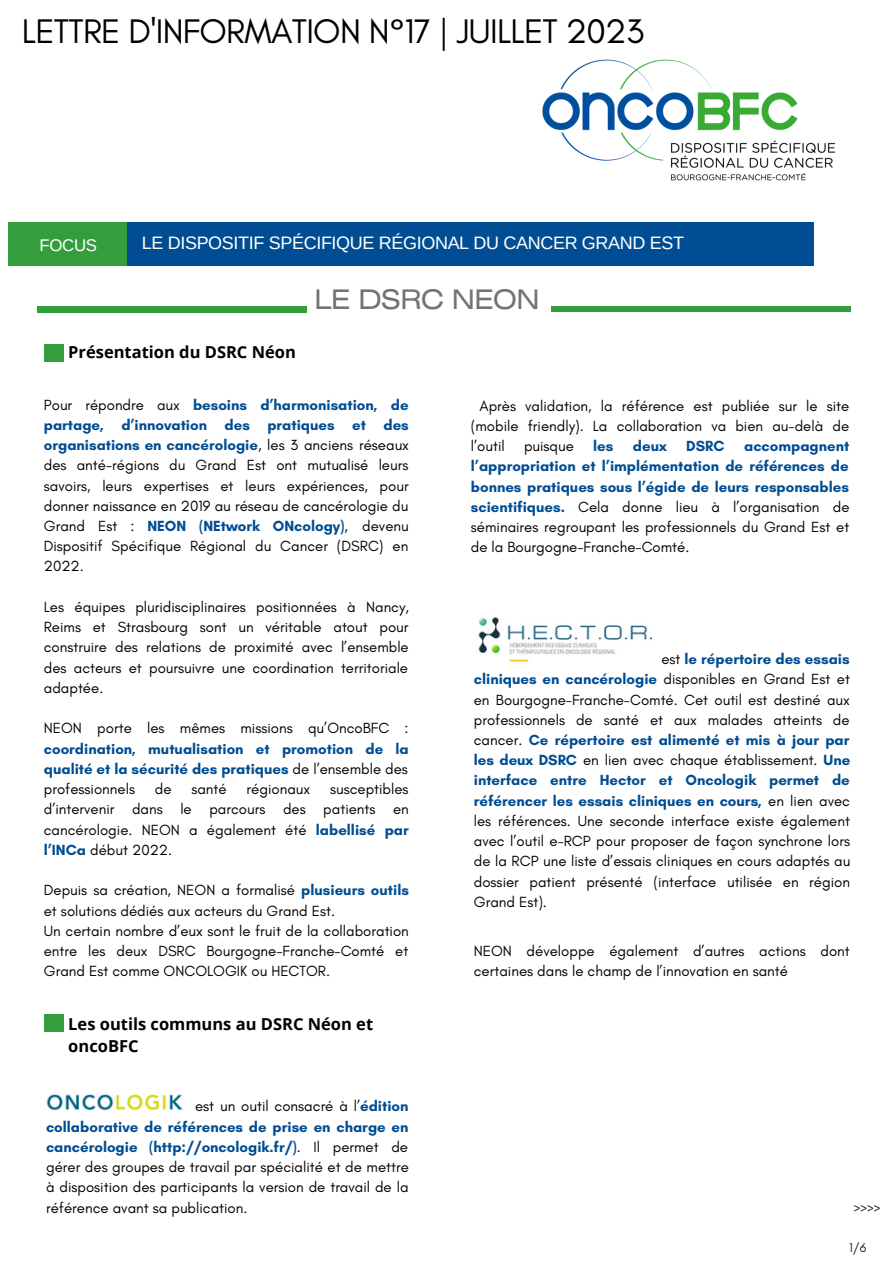
<style>
.page{position:relative;width:893px;height:1264px;background:#fff}
.page>*{position:absolute;margin:0;border:0;box-sizing:border-box;transform-origin:0 0}
.t1{font:34.8px "Glacial Indifference";letter-spacing:-.02em;color:#000}
.t2{font:26.85px "Helios Ext";letter-spacing:-.02em;color:#737373}
.t3{font:18px "Arimo";letter-spacing:-.02em;color:#fff}
.t4{font:16.8px "Arimo";letter-spacing:-.02em;color:#fff}
.t5{font:700 16.5px/22.5px "Open Sans";color:#000}
.t6{font:15px/20.2px "Glacial Indifference";color:#000;text-align:justify}
.t7{font:700 15px/20.2px "Glacial Indifference";color:#004d93;text-align:justify}
.t8{font:12.9px "Glacial Indifference";color:#000}
.t9{font:12.9px "Glacial Indifference";color:#201d1d}
.s1{font-weight:700;color:#004d93}
.s2{font-weight:400;color:#000}
</style>
<div class="page">
<img style="left:542px;top:59px;width:294px;height:122px">
<div style="left:9px;top:222px;width:119px;height:44px;background:#349e3c"></div>
<div style="left:128px;top:222px;width:686px;height:44px;background:#004d93"></div>
<div style="left:37px;top:306px;width:269px;height:6px;background:#349e3c"></div>
<div style="left:44px;top:344px;width:19px;height:18px;background:#349e3c"></div>
<img style="left:46px;top:1030px;width:137px;height:81px">
<div style="left:44px;top:1014px;width:19px;height:18px;background:#349e3c"></div>
<div style="left:551px;top:306px;width:299px;height:5px;background:#349e3c"></div>
<img style="left:478px;top:616px;width:175px;height:47px">
<p class="t1" style="left:22px;top:10px;width:623px">LETTRE D'INFORMATION N°17 | JUILLET 2023</p>
<p class="t4" style="left:39px;top:236px;width:59px">FOCUS</p>
<p class="t3" style="left:142px;top:233px;width:543px">LE DISPOSITIF SPÉCIFIQUE RÉGIONAL DU CANCER GRAND EST</p>
<p class="t2" style="left:314px;top:290px;width:226px">LE DSRC NEON</p>
<p class="t5" style="left:68px;top:341px;width:229px">Présentation du DSRC Néon</p>
<p class="t6" style="left:44px;top:394px;width:366px">Pour répondre aux <span class="s1">besoins d’harmonisation, de partage, d’innovation des pratiques et des organisations en cancérologie</span>, les 3 anciens réseaux des anté-régions du Grand Est ont mutualisé leurs savoirs, leurs expertises et leurs expériences, pour donner naissance en 2019 au réseau de cancérologie du Grand Est : <span class="s1">NEON (NEtwork ONcology)</span>, devenu Dispositif Spécifique Régional du Cancer (DSRC) en 2022.</p>
<p class="t6" style="left:44px;top:596px;width:366px">Les équipes pluridisciplinaires positionnées à Nancy, Reims et Strasbourg sont un véritable atout pour construire des relations de proximité avec l’ensemble des acteurs et poursuivre une coordination territoriale adaptée.</p>
<p class="t7" style="left:44px;top:718px;width:366px"><span class="s2">NEON porte les mêmes missions qu’OncoBFC : </span>coordination, mutualisation et promotion de la qualité et la sécurité des pratiques <span class="s2">de l’ensemble des professionnels</span></p>
<p class="t6" style="left:44px;top:778px;width:366px;text-indent:286px">susceptibles d’intervenir dans le parcours des patients en cancérologie. NEON a également été <span class="s1">labellisé par l’INCa</span> début 2022.</p>
<p class="t6" style="left:44px;top:880px;width:366px">Depuis sa création, NEON a formalisé <span class="s1">plusieurs outils </span>et solutions dédiés aux acteurs du Grand Est.</p>
<p class="t6" style="left:44px;top:920px;width:366px">Un certain nombre d’eux sont le fruit de la collaboration entre les deux DSRC Bourgogne-Franche-Comté et Grand Est comme ONCOLOGIK ou HECTOR.</p>
<p class="t6" style="left:155px;top:778px;width:18px">de</p>
<p class="t6" style="left:191px;top:778px;width:37px">santé</p>
<p class="t6" style="left:246px;top:778px;width:65px">régionaux</p>
<p class="t5" style="left:68px;top:1012px;width:306px">Les outils communs au DSRC Néon et oncoBFC</p>
<p class="t6" style="left:46px;top:1095px;width:364px;text-indent:149px">est un outil consacré à l’<span class="s1">édition collaborative de références de prise en charge en cancérologie (http://oncologik.fr/)</span>. Il permet de gérer des groupes de travail par spécialité et de mettre à disposition des participants la version de travail de la référence avant sa publication.</p>
<p class="t6" style="left:471px;top:395px;width:380px;text-indent:9px">Après validation, la référence est publiée sur le site (mobile friendly). La collaboration va bien au-delà de l’outil</p>
<p class="t6" style="left:524px;top:435px;width:51px">puisque</p>
<p class="t7" style="left:593px;top:435px;width:22px">les</p>
<p class="t7" style="left:633px;top:435px;width:35px">deux</p>
<p class="t7" style="left:686px;top:435px;width:40px">DSRC</p>
<p class="t7" style="left:471px;top:435px;width:380px;text-indent:273px">accompagnent l’appropriation et l’implémentation de références de bonnes pratiques sous l’égide de leurs responsables scientifiques. <span class="s2">Cela donne lieu à l’organisation de séminaires regroupant les professionnels du Grand Est et de la Bourgogne-Franche-Comté.</span></p>
<p class="t6" style="left:474px;top:648px;width:378px;text-indent:187px">est <span class="s1">le répertoire des essais cliniques en cancérologie</span> disponibles en Grand Est et en Bourgogne-Franche-Comté. Cet outil est destiné aux professionnels de santé et aux malades atteints de cancer. <span class="s1">Ce répertoire est alimenté et mis à jour par les deux DSRC</span> en lien avec chaque établissement. <span class="s1">Une interface entre Hector et Oncologik permet de référencer les essais cliniques en cours,</span> en lien avec les références. Une seconde interface existe également avec l’outil e-RCP pour proposer de façon synchrone lors de la RCP une liste d’essais cliniques en cours adaptés au dossier patient présenté (interface utilisée en région Grand Est).</p>
<p class="t6" style="left:474px;top:940px;width:377px">NEON développe également d’autres actions dont certaines dans le champ de l’innovation en santé</p>
<p class="t8" style="left:853px;top:1198px;width:28px">&gt;&gt;&gt;&gt;</p>
<p class="t9" style="left:849px;top:1239px;width:19px">1/6</p>
</div>
